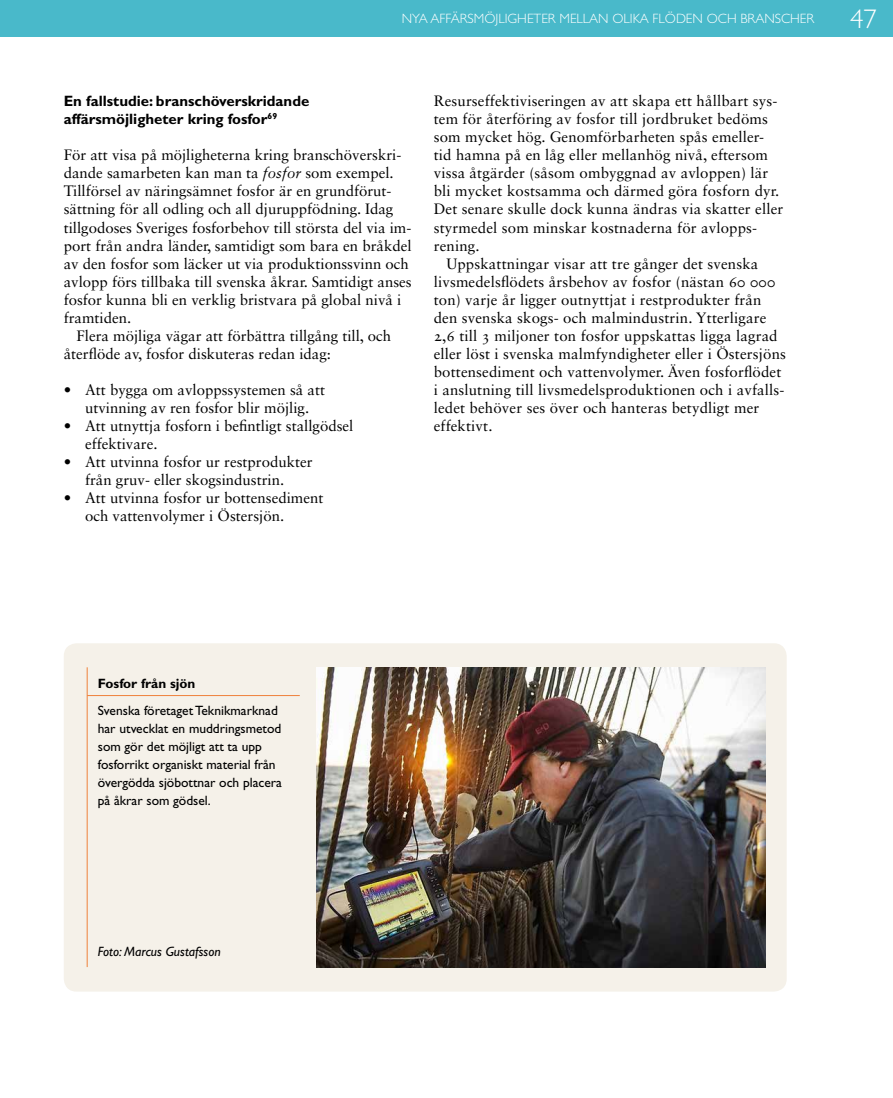
<style>
.page{position:relative;width:893px;height:1098px;background:#fff}
.page>*{position:absolute;margin:0;border:0;box-sizing:border-box;transform-origin:0 0}
.t1{font:300 27px "Gill Sans Std";color:#fff}
.t2{font:15px/18px "Sabon LT Std";letter-spacing:.01em;color:#000}
.t3{font:700 15px/18px "Gill Sans Std";color:#000}
.t4{font:13.5px/18px "Gill Sans Std";color:#000}
.t5{font:300 13.5px "Gill Sans Std";color:#fff}
.t6{font:italic 13.5px "Gill Sans Std";color:#000}
.t7{font:700 13.5px "Gill Sans Std";color:#000}
.s1{font-style:italic}
</style>
<div class="page">
<div style="left:0;top:0;width:893px;height:36px;background:#49b9ca"></div>
<div style="left:64px;top:643px;width:723px;height:348px;background:#f5f1e9;border-radius:13px"></div>
<hr style="left:87px;top:695px;width:213px;height:1px;background:#ef813b">
<hr style="left:87px;top:667px;width:1px;height:299px;background:#ef813b">
<img style="left:317px;top:667px;width:448px;height:299px">
<p class="t5" style="left:402px;top:11px;width:414px">NYA AFFÄRSMÖJLIGHETER MELLAN OLIKA FLÖDEN OCH BRANSCHER</p>
<p class="t3" style="left:64px;top:92px;width:247px">En fallstudie: branschöverskridande affärsmöjligheter kring fosfor<sup>69</sup></p>
<p class="t2" style="left:64px;top:146px;width:349px">För att visa på möjligheterna kring branschöverskri&shy;dande samarbeten kan man ta <span class="s1">fosfor</span> som exempel.<br>Tillförsel av näringsämnet fosfor är en grundförut&shy;sättning för all odling och all djuruppfödning. Idag tillgodoses Sveriges fosforbehov till största del via im&shy;port från andra länder, samtidigt som bara en bråkdel av den fosfor som läcker ut via produktionssvinn och avlopp förs tillbaka till svenska åkrar. Samtidigt anses fosfor kunna bli en verklig bristvara på global nivå i framtiden.</p>
<p class="t2" style="left:64px;top:326px;width:329px;text-indent:13px">Flera möjliga vägar att förbättra tillgång till, och återflöde av, fosfor diskuteras redan idag:</p>
<p class="t2" style="left:64px;top:380px;width:263px;text-align:center">• Att bygga om avloppssystemen så att utvinning av ren fosfor blir möjlig.</p>
<p class="t2" style="left:85px;top:416px;width:270px;text-indent:-21px">• Att utnyttja fosforn i befintligt stallgödsel effektivare.</p>
<p class="t2" style="left:64px;top:452px;width:250px;text-align:center">• Att utvinna fosfor ur restprodukter från gruv- eller skogsindustrin.</p>
<p class="t2" style="left:85px;top:488px;width:240px;text-indent:-21px">• Att utvinna fosfor ur bottensediment och vattenvolymer i Östersjön.</p>
<p class="t2" style="left:434px;top:92px;width:345px">Resurseffektiviseringen av att skapa ett hållbart sys-</p>
<p class="t2" style="left:434px;top:110px;width:336px">tem för återföring av fosfor till jordbruket bedöms</p>
<p class="t2" style="left:434px;top:128px;width:332px">som mycket hög. Genomförbarheten spås emeller-</p>
<p class="t2" style="left:434px;top:146px;width:336px">tid hamna på en låg eller mellanhög nivå, eftersom</p>
<p class="t2" style="left:434px;top:164px;width:336px">vissa åtgärder (såsom ombyggnad av avloppen) lär</p>
<p class="t2" style="left:434px;top:182px;width:347px">bli mycket kostsamma och därmed göra fosforn dyr.</p>
<p class="t2" style="left:434px;top:200px;width:351px">Det senare skulle dock kunna ändras via skatter eller</p>
<p class="t2" style="left:434px;top:218px;width:325px">styrmedel som minskar kostnaderna för avlopps-</p>
<p class="t2" style="left:434px;top:236px;width:47px">rening.</p>
<p class="t2" style="left:446px;top:254px;width:313px">Uppskattningar visar att tre gånger det svenska</p>
<p class="t2" style="left:434px;top:272px;width:343px">livsmedelsflödets årsbehov av fosfor (nästan 60 000</p>
<p class="t2" style="left:434px;top:290px;width:329px">ton) varje år ligger outnyttjat i restprodukter från</p>
<p class="t2" style="left:434px;top:308px;width:334px">den svenska skogs- och malmindustrin. Ytterligare</p>
<p class="t2" style="left:434px;top:326px;width:345px">2,6 till 3 miljoner ton fosfor uppskattas ligga lagrad</p>
<p class="t2" style="left:434px;top:344px;width:354px">eller löst i svenska malmfyndigheter eller i Östersjöns</p>
<p class="t2" style="left:434px;top:362px;width:349px">bottensediment och vattenvolymer. Även fosforflödet</p>
<p class="t2" style="left:434px;top:380px;width:352px">i anslutning till livsmedelsproduktionen och i avfalls-</p>
<p class="t2" style="left:434px;top:398px;width:327px">ledet behöver ses över och hanteras betydligt mer</p>
<p class="t2" style="left:434px;top:416px;width:60px">effektivt.</p>
<h1 class="t1" style="left:850px;top:4px;width:28px">47</h1>
<p class="t7" style="left:98px;top:675px;width:99px">Fosfor från sjön</p>
<p class="t4" style="left:98px;top:701px;width:186px">Svenska företaget Teknikmarknad har utvecklat en muddringsmetod som gör det möjligt att ta upp fosforrikt organiskt material från övergödda sjöbottnar och placera på åkrar som gödsel.</p>
<p class="t6" style="left:98px;top:943px;width:124px">Foto: Marcus Gustafsson</p>
</div>
